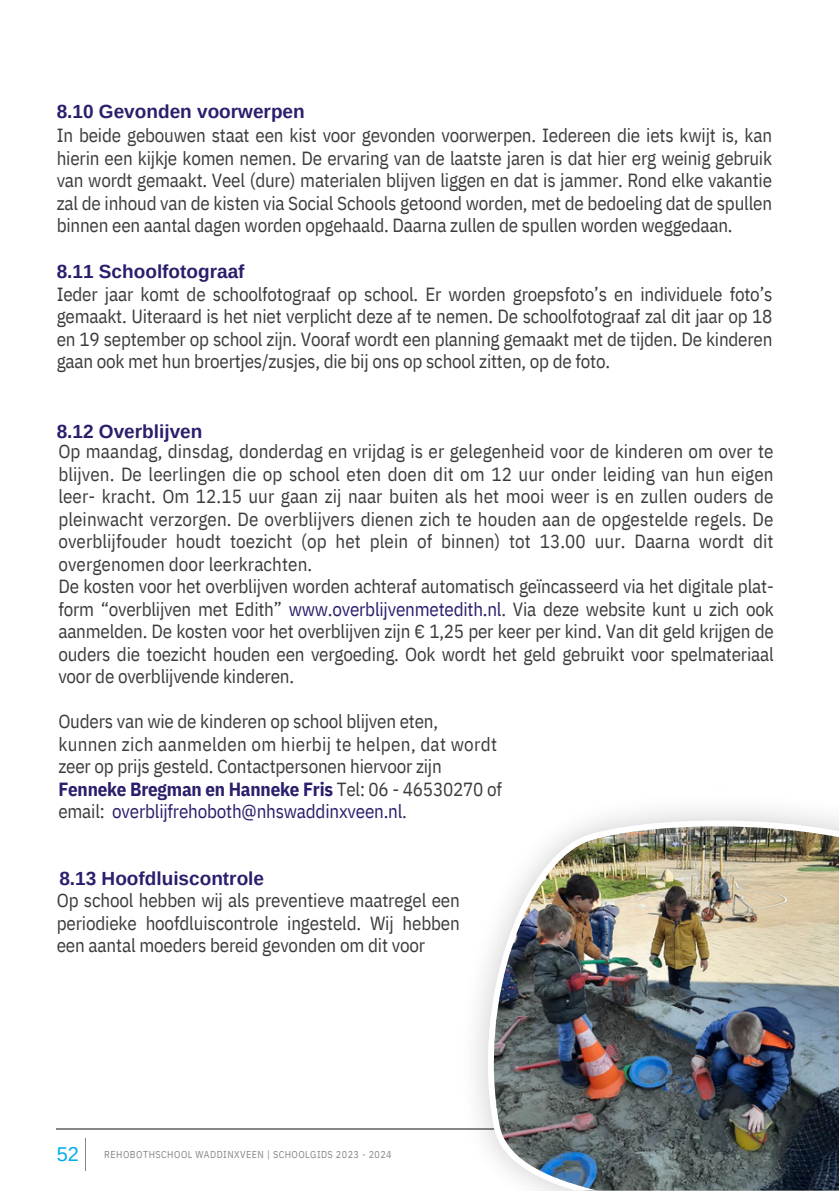
<style>
.page{position:relative;width:839px;height:1191px;background:#fff}
.page>*{position:absolute;margin:0;border:0;box-sizing:border-box;transform-origin:0 0}
.t1{font:20px "Arimo";color:#00ace9}
.t2{font:19px/22.4px "IBM Plex Sans Cond";letter-spacing:-.01em;color:#3c3c3b;text-align:justify}
.t3{font:700 19px "Arimo";color:#291f6c}
.t4{font:19px "IBM Plex Sans Cond";letter-spacing:.015em;color:#3c3c3b}
.t5{font:700 19px "IBM Plex Sans Cond";letter-spacing:-.01em;color:#291f6c}
.t6{font:19px "IBM Plex Sans Cond";letter-spacing:-.01em;color:#291f6c}
.t7{font:10px "IBM Plex Sans Cond";letter-spacing:.045em;color:#878787}
.s1{color:#291f6c}
.s2{font-weight:400;color:#3c3c3b}
.s3{color:#3c3c3b}
</style>
<div class="page">
<hr style="left:57px;top:1129px;width:711px;height:1px;background:#878787">
<hr style="left:85px;top:1139px;width:1px;height:32px;background:#878787">
<img style="left:470px;top:820px;width:368px;height:371px">
<p class="t3" style="left:57px;top:101px;width:249px">8.10 Gevonden voorwerpen</p>
<p class="t2" style="left:57px;top:124px;width:717px">In beide gebouwen staat een kist voor gevonden voorwerpen. Iedereen die iets kwijt is, kan hierin een kijkje komen nemen. De ervaring van de laatste jaren is dat hier erg weinig gebruik van wordt gemaakt. Veel (dure) materialen blijven liggen en dat is jammer. Rond elke vakantie zal de inhoud van de kisten via Social Schools getoond worden, met de bedoeling dat de spullen binnen een aantal dagen worden opgehaald. Daarna zullen de spullen worden weggedaan.</p>
<p class="t3" style="left:57px;top:261px;width:189px">8.11 Schoolfotograaf</p>
<p class="t2" style="left:57px;top:283px;width:717px">Ieder jaar komt de schoolfotograaf op school. Er worden groepsfoto’s en individuele foto’s gemaakt. Uiteraard is het niet verplicht deze af te nemen. De schoolfotograaf zal dit jaar op 18 en 19 september op school zijn. Vooraf wordt een planning gemaakt met de tijden. De kinderen gaan ook met hun broertjes/zusjes, die bij ons op school zitten, op de foto.</p>
<p class="t3" style="left:57px;top:421px;width:147px">8.12 Overblijven</p>
<p class="t2" style="left:58px;top:440px;width:716px">Op maandag, dinsdag, donderdag en vrijdag is er gelegenheid voor de kinderen om over te blijven. De leerlingen die op school eten doen dit om 12 uur onder leiding van hun eigen leer- kracht. Om 12.15 uur gaan zij naar buiten als het mooi weer is en zullen ouders de pleinwacht verzorgen. De overblijvers dienen zich te houden aan de opgestelde regels. De overblijfouder houdt toezicht (op het plein of binnen) tot 13.00 uur. Daarna wordt dit overgenomen door leerkrachten.</p>
<p class="t2" style="left:58px;top:575px;width:717px">De kosten voor het overblijven worden achteraf automatisch geïncasseerd via het digitale plat&shy;form “overblijven met Edith” <span class="s1">www.overblijvenmetedith.nl</span>. Via deze website kunt u zich ook aanmelden. De kosten voor het overblijven zijn € 1,25 per keer per kind. Van dit geld krijgen de ouders die toezicht houden een vergoeding. Ook wordt het geld gebruikt voor spelmateriaal voor de overblijvende kinderen.</p>
<p class="t2" style="left:58px;top:710px;width:381px">Ouders van wie de kinderen op school blijven eten,</p>
<p class="t4" style="left:58px;top:731px;width:440px">kunnen zich aanmelden om hierbij te helpen, dat wordt</p>
<p class="t2" style="left:58px;top:755px;width:385px">zeer op prijs gesteld. Contactpersonen hiervoor zijn</p>
<p class="t5" style="left:58px;top:776px;width:445px">Fenneke Bregman en Hanneke Fris <span class="s2">Tel: 06 - 46530270 of</span></p>
<p class="t6" style="left:58px;top:799px;width:350px"><span class="s3">email:</span> overblijfrehoboth@nhswaddinxveen.nl<span class="s3">.</span></p>
<p class="t3" style="left:59px;top:867px;width:206px">8.13 Hoofdluiscontrole</p>
<p class="t2" style="left:57px;top:889px;width:404px">Op school hebben wij als preventieve maatregel een periodieke hoofdluiscontrole ingesteld. Wij hebben een aantal moeders bereid gevonden om dit voor</p>
<p class="t1" style="left:57px;top:1143px;width:24px">52</p>
<p class="t7" style="left:104px;top:1148px;width:289px">REHOBOTHSCHOOL WADDINXVEEN | SCHOOLGIDS 2023 - 2024</p>
</div>
